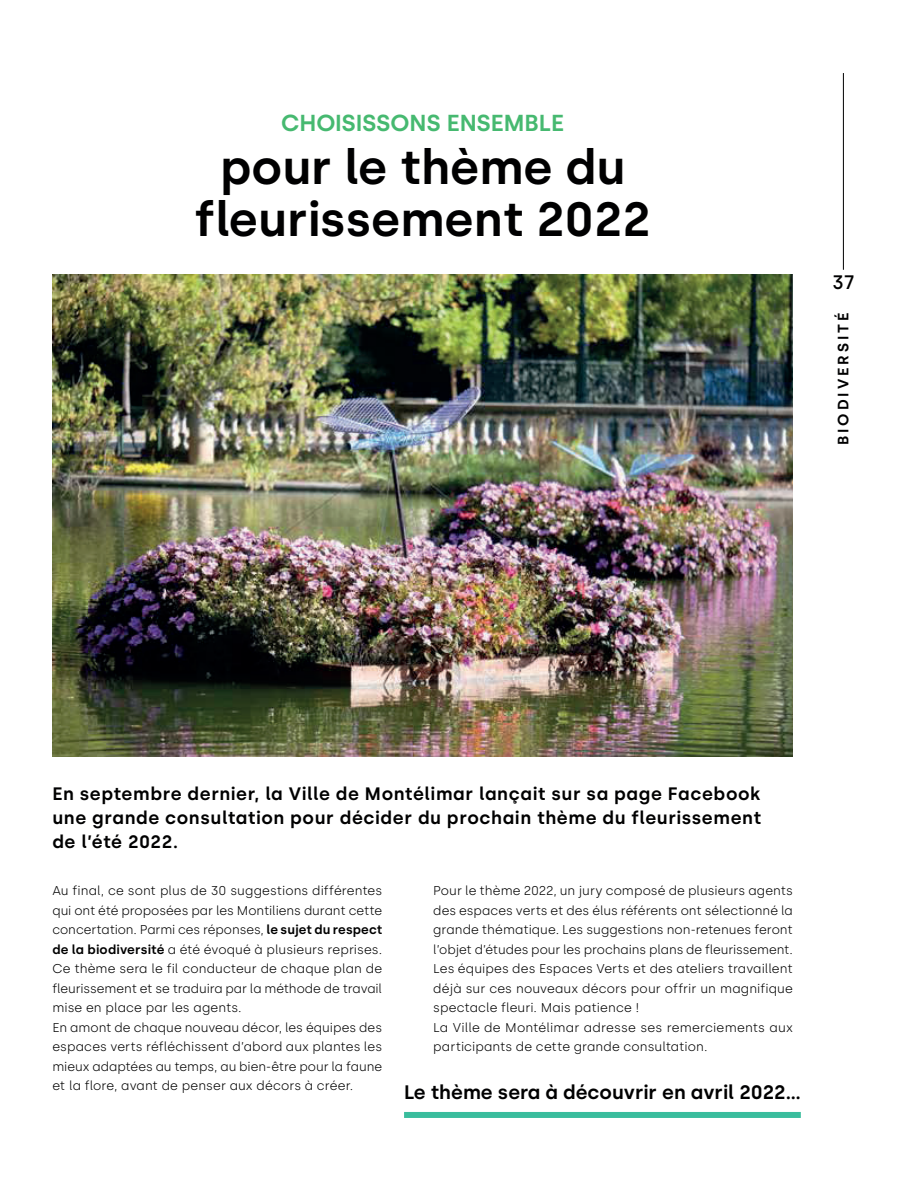
<style>
.page{position:relative;width:915px;height:1191px;background:#fff}
.page>*{position:absolute;margin:0;border:0;box-sizing:border-box;transform-origin:0 0}
.t1{font:600 48px/52.5px "Silka";color:#000001;text-align:center}
.t2{font:600 23.1px "Silka";color:#46b970}
.t3{font:600 19.5px "Silka";color:#000001}
.t4{font:500 19.5px "Silka";color:#000001}
.t5{font:600 18px/24px "Silka";letter-spacing:.035em;color:#000001;text-align:justify}
.t6{font:600 15px "Silka";letter-spacing:.2em;color:#000001}
.t7{font:300 12.75px/19.5px "Silka";color:#000001}
.s1{font-weight:600}
</style>
<div class="page">
<hr style="left:842px;top:73px;width:1px;height:197px;background:#000001">
<img style="left:52px;top:275px;width:740px;height:482px">
<div style="left:404px;top:1112px;width:396px;height:6px;background:#3abd9d"></div>
<h2 class="t2" style="left:281px;top:110px;width:284px">CHOISISSONS ENSEMBLE</h2>
<h1 class="t1" style="left:195px;top:141px;width:457px">pour le thème du fleurissement 2022</h1>
<h3 class="t4" style="left:831px;top:271px;width:24px">37</h3>
<p class="t6" style="left:834px;top:445px;width:134px;rotate:-90deg">BIODIVERSITÉ</p>
<h3 class="t5" style="left:52px;top:781px;width:710px">En septembre dernier, la Ville de Montélimar lançait sur sa page Facebook une grande consultation pour décider du prochain thème du fleurissement de l’été 2022.</h3>
<p class="t7" style="left:52px;top:881px;width:331px">Au final, ce sont plus de 30 suggestions différentes qui ont été proposées par les Montiliens durant cette concertation. Parmi ces réponses, <span class="s1">le sujet du respect de la biodiversité</span> a été évoqué à plusieurs reprises.<br>Ce thème sera le fil conducteur de chaque plan de fleurissement et se traduira par la méthode de travail mise en place par les agents.<br>En amont de chaque nouveau décor, les équipes des espaces verts réfléchissent d’abord aux plantes les mieux adaptées au temps, au bien-être pour la faune et la flore, avant de penser aux décors à créer.</p>
<p class="t7" style="left:433px;top:881px;width:361px">Pour le thème 2022, un jury composé de plusieurs agents des espaces verts et des élus référents ont sélectionné la grande thématique. Les suggestions non-retenues feront l’objet d’études pour les prochains plans de fleurissement.<br>Les équipes des Espaces Verts et des ateliers travaillent déjà sur ces nouveaux décors pour offrir un magnifique spectacle fleuri. Mais patience !<br>La Ville de Montélimar adresse ses remerciements aux participants de cette grande consultation.</p>
<h3 class="t3" style="left:404px;top:1080px;width:398px">Le thème sera à découvrir en avril 2022…</h3>
</div>
